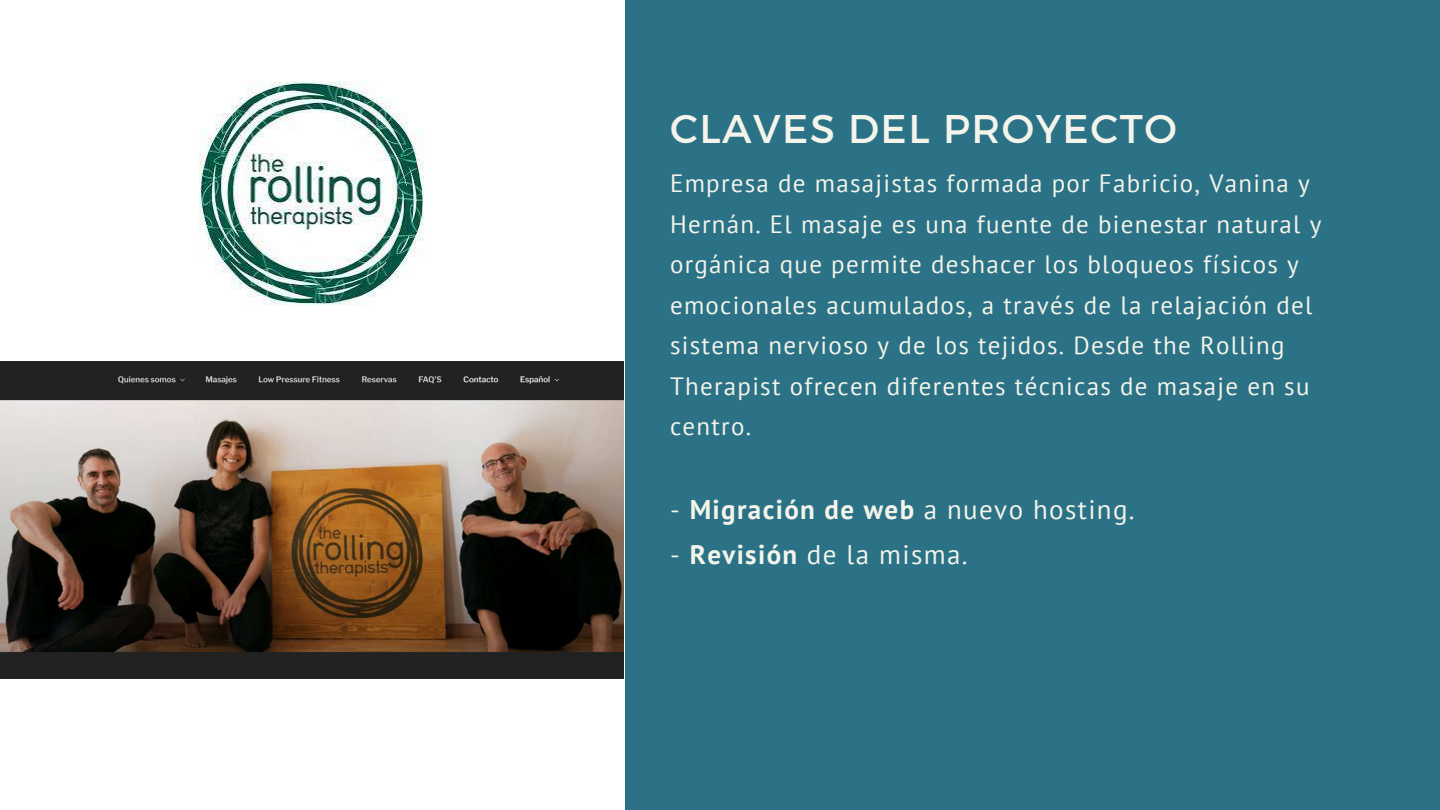
<style>
.page{position:relative;width:1440px;height:810px;background:#2b7286}
.page>*{position:absolute;margin:0;border:0;box-sizing:border-box;transform-origin:0 0}
.t1{font:40px "Montserrat";letter-spacing:.035em;color:#f4f4ea}
.t2{font:27px "PT Sans";letter-spacing:.05em;color:#f4f4ea}
.t3{font:25px/40.5px "PT Sans";letter-spacing:.05em;color:#f4f4ea}
.s1{font-weight:700}
</style>
<div class="page">
<div style="left:0;top:0;width:624px;height:810px;background:#fff"></div>
<img style="left:0;top:362px;width:624px;height:317px">
<img style="left:200px;top:81px;width:225px;height:225px">
<h1 class="t1" style="left:670px;top:103px;width:508px">CLAVES DEL PROYECTO</h1>
<p class="t3" style="left:670px;top:163px;width:653px">Empresa de masajistas formada por Fabricio, Vanina y Hernán. El masaje es una fuente de bienestar natural y orgánica que permite deshacer los bloqueos físicos y emocionales acumulados, a través de la relajación del sistema nervioso y de los tejidos. Desde the Rolling Therapist ofrecen diferentes técnicas de masaje en su centro.</p>
<p class="t2" style="left:670px;top:492px;width:466px">- <span class="s1">Migración de web</span> a nuevo hosting.</p>
<p class="t2" style="left:670px;top:536px;width:299px">- <span class="s1">Revisión</span> de la misma.</p>
</div>
